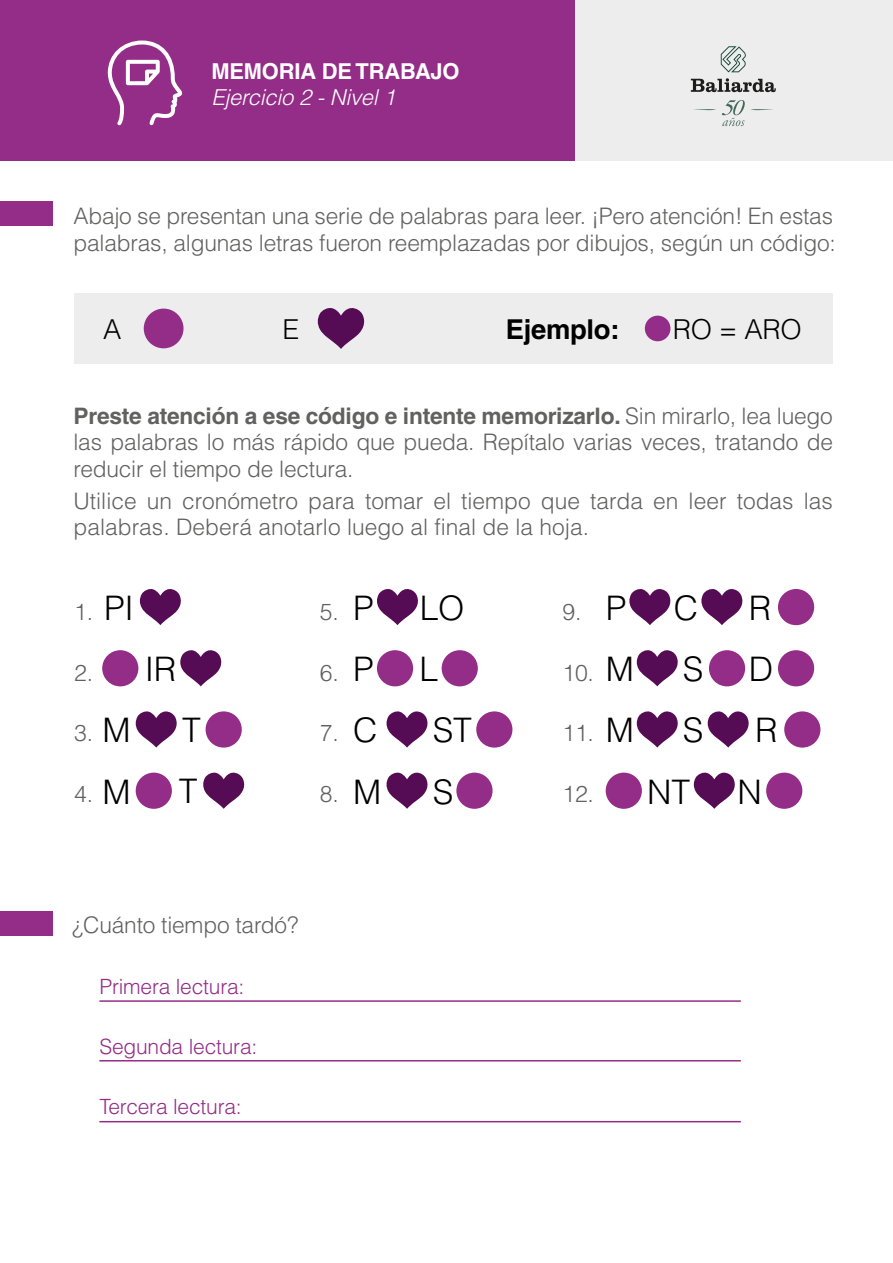
<style>
.page{position:relative;width:893px;height:1263px;background:#fff}
.page>*{position:absolute;margin:0;border:0;box-sizing:border-box;transform-origin:0 0}
.t1{font:300 33.75px/61.2px "Helvetica";letter-spacing:-.01em;color:#000}
.t2{font:300 27.45px "Helvetica";color:#000}
.t3{font:700 27.45px "Helvetica";letter-spacing:-.01em;color:#000}
.t4{font:300 22.95px "Helvetica";color:#616160}
.t5{font:300 22.8px/26.7px "Helvetica";letter-spacing:-.01em;color:#616160}
.t6{font:italic 300 21.9px "Helvetica";letter-spacing:-.01em;color:#fff}
.t7{font:700 21.9px "Helvetica";letter-spacing:-.01em;color:#fff}
.t8{font:300 21px "Helvetica";letter-spacing:-.01em;color:#942d87}
.s1{font-weight:700}
</style>
<div class="page">
<div style="left:0;top:0;width:893px;height:160px;background:#ededed"></div>
<div style="left:0;top:202px;width:53px;height:24px;background:#942d87"></div>
<div style="left:0;top:911px;width:53px;height:24px;background:#942d87"></div>
<hr style="left:99px;top:1000px;width:642px;height:2px;background:#942d87">
<hr style="left:99px;top:1060px;width:642px;height:1px;background:#942d87">
<hr style="left:99px;top:1121px;width:642px;height:1px;background:#942d87">
<div style="left:0;top:0;width:575px;height:160px;background:#942d87"></div>
<svg style="left:108px;top:41px;width:74px;height:84px"></svg>
<svg style="left:691px;top:78px;width:85px;height:14px"></svg>
<svg style="left:721px;top:46px;width:25px;height:26px"></svg>
<svg style="left:722px;top:100px;width:23px;height:26px"></svg>
<svg style="left:694px;top:109px;width:22px;height:1px"></svg>
<svg style="left:751px;top:109px;width:22px;height:1px"></svg>
<div style="left:102px;top:650px;width:36px;height:36px;background:#942d87;border-radius:50%"></div>
<svg style="left:139px;top:589px;width:42px;height:36px"></svg>
<svg style="left:377px;top:589px;width:41px;height:36px"></svg>
<svg style="left:629px;top:589px;width:42px;height:36px"></svg>
<svg style="left:701px;top:589px;width:42px;height:36px"></svg>
<svg style="left:707px;top:711px;width:42px;height:37px"></svg>
<svg style="left:180px;top:650px;width:42px;height:36px"></svg>
<div style="left:709px;top:650px;width:36px;height:36px;background:#942d87;border-radius:50%"></div>
<svg style="left:636px;top:650px;width:42px;height:36px"></svg>
<div style="left:778px;top:650px;width:36px;height:36px;background:#942d87;border-radius:50%"></div>
<svg style="left:636px;top:711px;width:42px;height:37px"></svg>
<div style="left:784px;top:711px;width:36px;height:37px;background:#942d87;border-radius:50%"></div>
<div style="left:377px;top:650px;width:36px;height:36px;background:#942d87;border-radius:50%"></div>
<div style="left:442px;top:650px;width:36px;height:36px;background:#942d87;border-radius:50%"></div>
<div style="left:778px;top:589px;width:36px;height:36px;background:#942d87;border-radius:50%"></div>
<div style="left:206px;top:711px;width:36px;height:37px;background:#942d87;border-radius:50%"></div>
<svg style="left:135px;top:711px;width:42px;height:37px"></svg>
<div style="left:456px;top:773px;width:37px;height:36px;background:#942d87;border-radius:50%"></div>
<svg style="left:386px;top:772px;width:42px;height:37px"></svg>
<div style="left:606px;top:773px;width:36px;height:36px;background:#942d87;border-radius:50%"></div>
<div style="left:766px;top:773px;width:36px;height:36px;background:#942d87;border-radius:50%"></div>
<svg style="left:693px;top:772px;width:42px;height:37px"></svg>
<div style="left:476px;top:711px;width:36px;height:37px;background:#942d87;border-radius:50%"></div>
<svg style="left:386px;top:711px;width:42px;height:37px"></svg>
<div style="left:136px;top:773px;width:36px;height:36px;background:#942d87;border-radius:50%"></div>
<svg style="left:203px;top:772px;width:42px;height:37px"></svg>
<div style="left:74px;top:293px;width:759px;height:71px;background:#ededed"></div>
<div style="left:144px;top:309px;width:39px;height:39px;background:#942d87;border-radius:50%"></div>
<svg style="left:317px;top:308px;width:48px;height:41px"></svg>
<div style="left:645px;top:316px;width:25px;height:25px;background:#942d87;border-radius:50%"></div>
<p class="t7" style="left:211px;top:58px;width:250px">MEMORIA DE TRABAJO</p>
<p class="t6" style="left:211px;top:84px;width:186px">Ejercicio 2 - Nivel 1</p>
<p class="t5" style="left:73px;top:203px;width:764px">Abajo se presentan una serie de palabras para leer. ¡Pero atención! En estas palabras, algunas letras fueron reemplazadas por dibujos, según un código:</p>
<p class="t2" style="left:103px;top:312px;width:20px">A</p>
<p class="t2" style="left:282px;top:312px;width:18px">E</p>
<p class="t3" style="left:506px;top:313px;width:115px">Ejemplo:</p>
<p class="t2" style="left:673px;top:312px;width:130px">RO = ARO</p>
<p class="t5" style="left:73px;top:402px;width:761px;text-align:justify"><span class="s1">Preste atención a ese código e intente memorizarlo.</span> Sin mirarlo, lea luego las palabras lo más rápido que pueda. Repítalo varias veces, tratando de reducir el tiempo de lectura.</p>
<p class="t5" style="left:73px;top:487px;width:761px">Utilice un cronómetro para tomar el tiempo que tarda en leer todas las palabras. Deberá anotarlo luego al final de la hoja.</p>
<p class="t4" style="left:74px;top:597px;width:20px">1.</p>
<p class="t4" style="left:74px;top:658px;width:20px">2.</p>
<p class="t4" style="left:74px;top:719px;width:20px">3.</p>
<h1 class="t1" style="left:104px;top:577px;width:31px">PI</h1>
<h1 class="t1" style="left:353px;top:577px;width:22px">P<br>P</h1>
<h1 class="t1" style="left:420px;top:577px;width:46px">LO</h1>
<h1 class="t1" style="left:606px;top:577px;width:22px">P</h1>
<h1 class="t1" style="left:674px;top:577px;width:26px">C</h1>
<h1 class="t1" style="left:749px;top:577px;width:24px">R</h1>
<p class="t4" style="left:562px;top:598px;width:20px">9.</p>
<p class="t4" style="left:320px;top:598px;width:20px">5.</p>
<h1 class="t1" style="left:145px;top:638px;width:33px">IR</h1>
<h1 class="t1" style="left:606px;top:638px;width:30px">M</h1>
<h1 class="t1" style="left:683px;top:638px;width:22px">S</h1>
<h1 class="t1" style="left:749px;top:638px;width:26px">D</h1>
<h1 class="t1" style="left:606px;top:699px;width:30px">M</h1>
<h1 class="t1" style="left:683px;top:699px;width:22px">S</h1>
<h1 class="t1" style="left:755px;top:699px;width:24px">R</h1>
<h1 class="t1" style="left:419px;top:638px;width:20px">L</h1>
<p class="t4" style="left:320px;top:658px;width:20px">6.</p>
<p class="t4" style="left:562px;top:658px;width:33px">10.</p>
<h1 class="t1" style="left:353px;top:699px;width:26px">C</h1>
<h1 class="t1" style="left:433px;top:699px;width:41px">ST</h1>
<h1 class="t1" style="left:102px;top:699px;width:30px">M</h1>
<h1 class="t1" style="left:182px;top:699px;width:20px">T</h1>
<p class="t4" style="left:562px;top:719px;width:33px">11.</p>
<p class="t4" style="left:320px;top:719px;width:20px">7.</p>
<p class="t4" style="left:74px;top:779px;width:20px">4.</p>
<h1 class="t1" style="left:102px;top:761px;width:30px">M</h1>
<h1 class="t1" style="left:179px;top:760px;width:20px">T</h1>
<p class="t4" style="left:320px;top:779px;width:20px">8.</p>
<h1 class="t1" style="left:353px;top:761px;width:30px">M</h1>
<h1 class="t1" style="left:433px;top:761px;width:22px">S</h1>
<h1 class="t1" style="left:647px;top:761px;width:44px">NT</h1>
<h1 class="t1" style="left:737px;top:761px;width:26px">N</h1>
<p class="t4" style="left:562px;top:779px;width:33px">12.</p>
<p class="t5" style="left:72px;top:911px;width:228px">¿Cuánto tiempo tardó?</p>
<p class="t8" style="left:99px;top:974px;width:147px">Primera lectura:</p>
<p class="t8" style="left:99px;top:1034px;width:159px">Segunda lectura:</p>
<p class="t8" style="left:99px;top:1094px;width:144px">Tercera lectura:</p>
</div>
